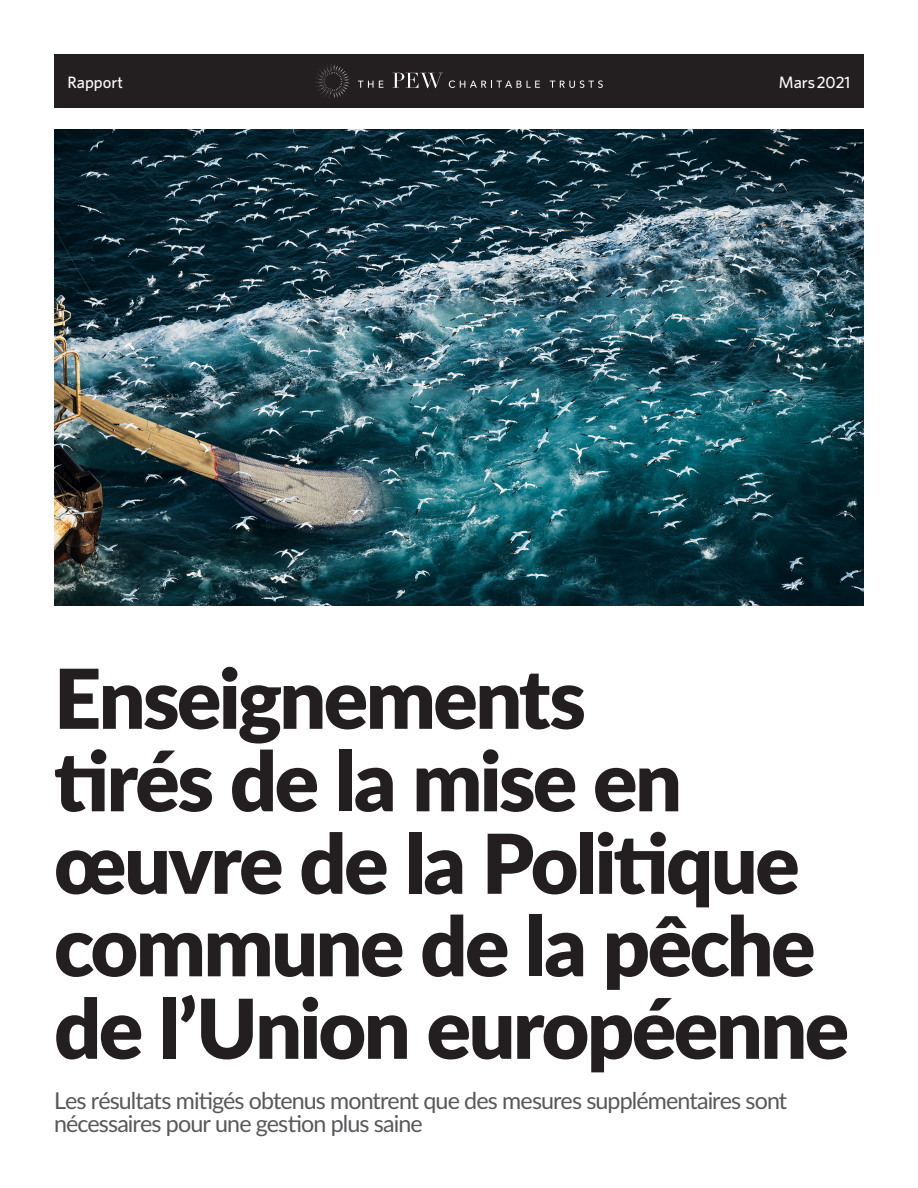
<style>
.page{position:relative;width:918px;height:1188px;background:#fff}
.page>*{position:absolute;margin:0;border:0;box-sizing:border-box;transform-origin:0 0}
.Report_title{font:900 82.5px/82.5px "Lato";letter-spacing:-.03em;color:#231f20}
.Report_subhead{font:23.25px/22.5px "Lato";letter-spacing:-.04em;color:#57585a}
.t1{font:500 16.5px "Whitney";color:#fff}
</style>
<div class="page">
<img style="left:54px;top:129px;width:810px;height:477px">
<div style="left:54px;top:54px;width:810px;height:54px;background:#231f20"></div>
<svg style="left:315px;top:64px;width:35px;height:34px"></svg>
<svg style="left:358px;top:81px;width:25px;height:7px"></svg>
<svg style="left:449px;top:80px;width:91px;height:8px"></svg>
<svg style="left:550px;top:80px;width:53px;height:8px"></svg>
<svg style="left:392px;top:73px;width:51px;height:15px"></svg>
<p class="t1" style="left:67px;top:71px;width:57px">Rapport</p>
<p class="t1" style="left:779px;top:71px;width:73px">Mars 2021</p>
<p class="Report_title" style="left:54px;top:654px;width:797px">Enseignements<br>tirés de la mise en œuvre de la Politique commune de la pêche de l’Union européenne</p>
<p class="Report_subhead" style="left:54px;top:1088px;width:735px">Les résultats mitigés obtenus montrent que des mesures supplémentaires sont nécessaires pour une gestion plus saine</p>
</div>
